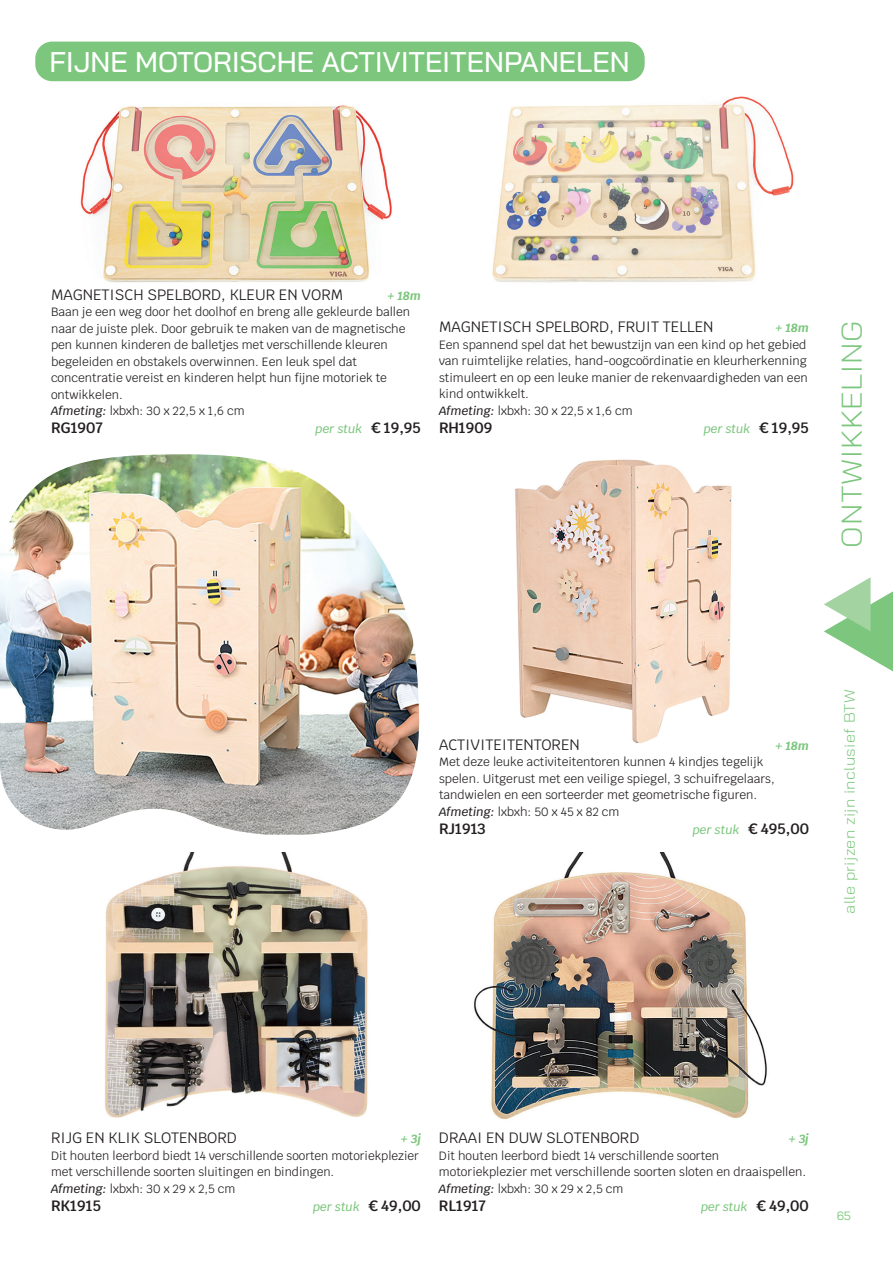
<style>
.page{position:relative;width:893px;height:1263px;background:#fff}
.page>*{position:absolute;margin:0;border:0;box-sizing:border-box;transform-origin:0 0}
.t1{font:500 28.5px "Bai Jamjuree";color:#fff}
.t2{font:300 28.5px "Bai Jamjuree";letter-spacing:.02em;color:#7cc67d;scale:1.1 1}
.t3{font:15px "Krub";color:#231f20}
.t4{font:600 15px "Krub";color:#231f20}
.t5{font:300 15px "Bai Jamjuree";letter-spacing:.02em;color:#7cc67d;scale:1.1 1}
.t6{font:12px/16.5px "Krub";color:#231f20}
.t7{font:italic 500 12px "Krub";color:#7cc67d}
.t8{font:italic 700 12px "Krub";color:#7cc67d}
.t9{font:12px "Bai Jamjuree";color:#7cc67d}
.s1{font-weight:500;font-style:italic}
.s2{font-weight:600;font-style:normal;font-size:15px;color:#231f20}
</style>
<div class="page">
<svg style="left:824px;top:577px;width:69px;height:94px"></svg>
<img style="left:515px;top:459px;width:217px;height:284px">
<div style="left:35px;top:42px;width:610px;height:39px;background:#7cc67d;border-radius:17px"></div>
<img style="left:80px;top:105px;width:312px;height:178px">
<img style="left:492px;top:96px;width:302px;height:187px">
<img style="left:105px;top:852px;width:263px;height:266px">
<img style="left:473px;top:852px;width:294px;height:268px">
<img style="left:0;top:454px;width:420px;height:381px">
<p class="t1" style="left:50px;top:45px;width:582px">FIJNE MOTORISCHE ACTIVITEITENPANELEN</p>
<p class="t3" style="left:51px;top:282px;width:294px">MAGNETISCH SPELBORD, KLEUR EN VORM</p>
<p class="t8" style="left:387px;top:289px;width:35px">+ 18m</p>
<p class="t6" style="left:51px;top:304px;width:361px">Baan je een weg door het doolhof en breng alle gekleurde ballen naar de juiste plek. Door gebruik te maken van de magnetische pen kunnen kinderen de balletjes met verschillende kleuren begeleiden en obstakels overwinnen. Een leuk spel dat concentratie vereist en kinderen helpt hun fijne motoriek te ontwikkelen.</p>
<p class="t6" style="left:51px;top:403px;width:195px"><span class="s1">Afmeting:</span> lxbxh: 30 x 22,5 x 1,6 cm</p>
<p class="t4" style="left:51px;top:419px;width:53px">RG1907</p>
<p class="t7" style="left:316px;top:422px;width:107px">per stuk <span class="s2">€ 19,95</span></p>
<p class="t3" style="left:439px;top:314px;width:276px">MAGNETISCH SPELBORD, FRUIT TELLEN</p>
<p class="t8" style="left:775px;top:321px;width:35px">+ 18m</p>
<p class="t6" style="left:439px;top:336px;width:370px;text-align:justify">Een spannend spel dat het bewustzijn van een kind op het gebied van ruimtelijke relaties, hand-oogcoördinatie en kleurherkenning stimuleert en op een leuke manier de rekenvaardigheden van een kind ontwikkelt.</p>
<p class="t6" style="left:439px;top:402px;width:195px"><span class="s1">Afmeting:</span> lxbxh: 30 x 22,5 x 1,6 cm</p>
<p class="t4" style="left:439px;top:419px;width:55px">RH1909</p>
<p class="t7" style="left:704px;top:421px;width:107px">per stuk <span class="s2">€ 19,95</span></p>
<h1 class="t2" style="left:828px;top:547px;width:207px;rotate:-90deg">ONTWIKKELING</h1>
<p class="t3" style="left:439px;top:732px;width:142px">ACTIVITEITENTOREN</p>
<p class="t8" style="left:775px;top:739px;width:35px">+ 18m</p>
<p class="t6" style="left:439px;top:754px;width:337px">Met deze leuke activiteitentoren kunnen 4 kindjes tegelijk spelen. Uitgerust met een veilige spiegel, 3 schuifregelaars, tandwielen en een sorteerder met geometrische figuren.</p>
<p class="t6" style="left:439px;top:803px;width:182px"><span class="s1">Afmeting:</span> lxbxh: 50 x 45 x 82 cm</p>
<p class="t4" style="left:439px;top:820px;width:48px">RJ1913</p>
<p class="t7" style="left:693px;top:823px;width:118px">per stuk <span class="s2">€ 495,00</span></p>
<p class="t5" style="left:837px;top:914px;width:206px;rotate:-90deg">alle prijzen zijn inclusief BTW</p>
<p class="t3" style="left:51px;top:1125px;width:187px">RIJG EN KLIK SLOTENBORD</p>
<p class="t8" style="left:401px;top:1132px;width:22px">+ 3j</p>
<p class="t6" style="left:51px;top:1147px;width:369px">Dit houten leerbord biedt 14 verschillende soorten motoriekplezier met verschillende soorten sluitingen en bindingen.</p>
<p class="t6" style="left:51px;top:1180px;width:186px"><span class="s1">Afmeting:</span> lxbxh: 30 x 29 x 2,5 cm</p>
<p class="t4" style="left:51px;top:1197px;width:52px">RK1915</p>
<p class="t7" style="left:313px;top:1199px;width:109px">per stuk <span class="s2">€ 49,00</span></p>
<p class="t3" style="left:439px;top:1125px;width:202px">DRAAI EN DUW SLOTENBORD</p>
<p class="t8" style="left:789px;top:1132px;width:22px">+ 3j</p>
<p class="t6" style="left:439px;top:1147px;width:369px">Dit houten leerbord biedt 14 verschillende soorten motoriekplezier met verschillende soorten sloten en draaispellen.</p>
<p class="t6" style="left:439px;top:1180px;width:186px"><span class="s1">Afmeting:</span> lxbxh: 30 x 29 x 2,5 cm</p>
<p class="t4" style="left:439px;top:1197px;width:48px">RL1917</p>
<p class="t7" style="left:701px;top:1199px;width:109px">per stuk <span class="s2">€ 49,00</span></p>
<p class="t9" style="left:837px;top:1205px;width:16px">65</p>
</div>
